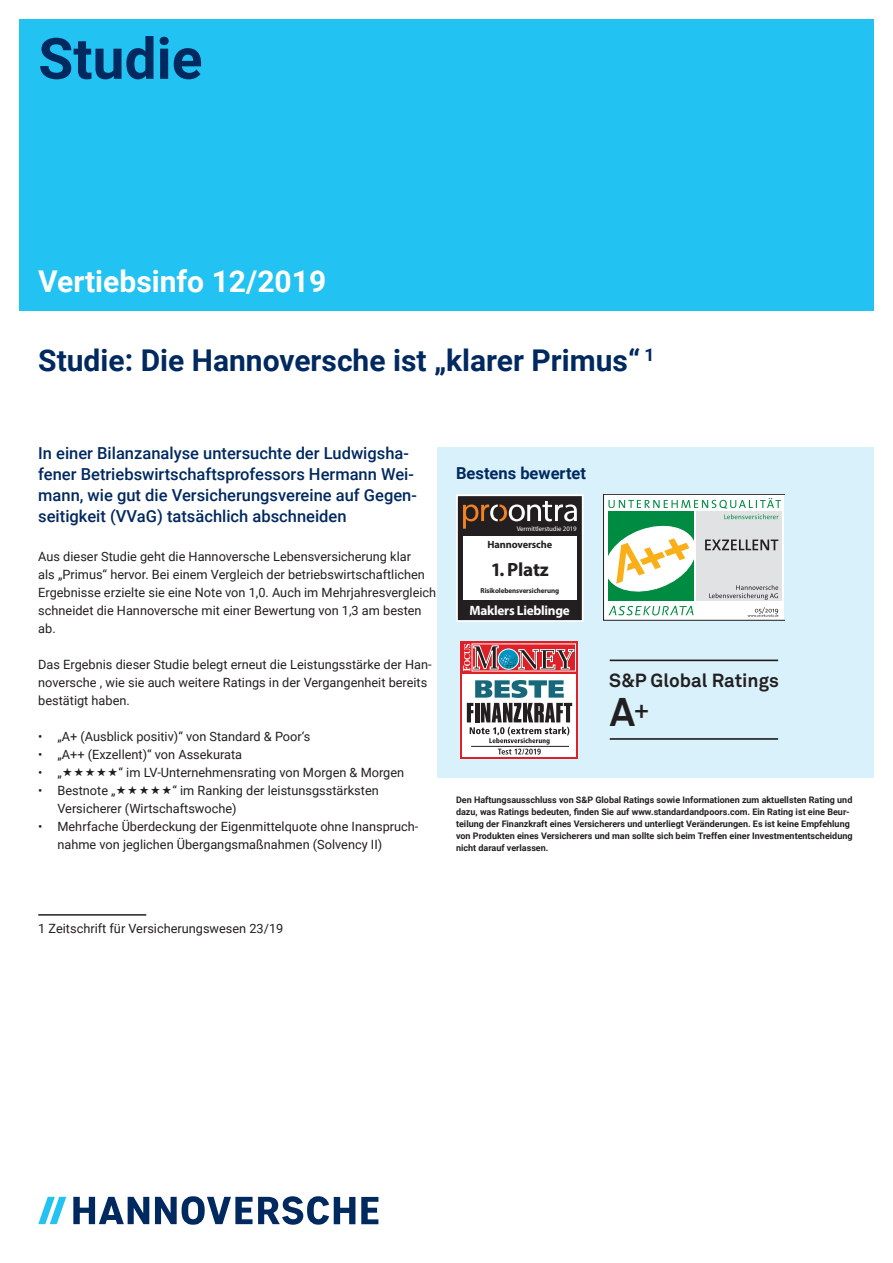
<style>
.page{position:relative;width:893px;height:1263px;background:#fff}
.page>*{position:absolute;margin:0;border:0;box-sizing:border-box;transform-origin:0 0}
.t1{font:700 57px "Roboto";color:#002960}
.t2{font:700 39.6px "Akkurat Pro";color:#231f20}
.t3{font:700 30px "Roboto";color:#002960}
.t4{font:700 30px "Roboto";color:#fff}
.t5{font:700 19.2px "Myriad Pro";letter-spacing:-.01em;color:#231f20}
.t6{font:700 18.75px "Akkurat Pro";color:#231f20}
.t7{font:500 16.5px/21px "Roboto";color:#002960}
.t8{font:700 16.5px "Roboto";color:#002960}
.t9{font:700 13.5px "Myriad Pro";letter-spacing:-.02em;color:#fff}
.t10{font:12.75px/18px "Roboto";color:#231f20}
.t11{font:700 10.5px "Myriad Pro";letter-spacing:-.01em;color:#231f20}
.t12{font:700 9px/12px "Roboto";color:#231f20}
.t13{font:700 7.2px "Myriad Pro";letter-spacing:-.01em;color:#231f20}
.t14{font:6.9px "Myriad Pro";letter-spacing:-.01em;color:#fff}
</style>
<div class="page">
<div style="left:19px;top:19px;width:855px;height:292px;background:#22c2f3"></div>
<hr style="left:38px;top:914px;width:108px;height:2px;background:#231f20">
<div style="left:437px;top:447px;width:437px;height:330px;background:#d8f1fb"></div>
<div style="left:457px;top:495px;width:126px;height:126px;background:#231f20"></div>
<div style="left:456px;top:494px;width:128px;height:128px;border:2px solid #fff"></div>
<div style="left:463px;top:536px;width:114px;height:64px;background:#fff"></div>
<svg style="left:463px;top:501px;width:114px;height:28px"></svg>
<svg style="left:603px;top:494px;width:181px;height:126px;background:#c0d5c3"></svg>
<hr style="left:610px;top:659px;width:168px;height:2px;background:#231f20">
<hr style="left:610px;top:738px;width:168px;height:2px;background:#231f20">
<div style="left:461px;top:641px;width:117px;height:117px;background:linear-gradient(to right,#df2027,#df2027)"></div>
<div style="left:463px;top:674px;width:113px;height:82px;background:#fff"></div>
<svg style="left:461px;top:642px;width:116px;height:30px"></svg>
<svg style="left:463px;top:643px;width:113px;height:28px;background:#bb666d"></svg>
<div style="left:498px;top:649px;width:21px;height:20px;border:1px solid #fff;border-radius:50%"></div>
<svg style="left:467px;top:680px;width:105px;height:74px"></svg>
<svg style="left:38px;top:1197px;width:28px;height:27px"></svg>
<svg style="left:73px;top:1196px;width:305px;height:29px"></svg>
<h1 class="t1" style="left:38px;top:19px;width:166px">Studie</h1>
<h3 class="t4" style="left:38px;top:260px;width:289px">Vertiebsinfo 12/2019</h3>
<h3 class="t3" style="left:38px;top:339px;width:618px">Studie: Die Hannoversche ist „klarer Primus“ <sup>1</sup></h3>
<p class="t7" style="left:38px;top:442px;width:380px">In einer Bilanzanalyse untersuchte der Ludwigsha&shy;fener Betriebswirtschaftsprofessors Hermann Wei&shy;mann, wie gut die Versicherungsvereine auf Gegen&shy;seitigkeit (VVaG) tatsächlich abschneiden</p>
<p class="t10" style="left:38px;top:547px;width:399px">Aus dieser Studie geht die Hannoversche Lebensversicherung klar<br>als „Primus“ hervor. Bei einem Vergleich der betriebswirtschaftlichen Ergebnisse erzielte sie eine Note von 1,0. Auch im Mehrjahresvergleich schneidet die Hannoversche mit einer Bewertung von 1,3 am besten ab.</p>
<p class="t10" style="left:38px;top:655px;width:395px">Das Ergebnis dieser Studie belegt erneut die Leistungsstärke der Han&shy;noversche , wie sie auch weitere Ratings in der Vergangenheit bereits bestätigt haben.</p>
<p class="t10" style="left:38px;top:727px;width:274px">• „A+ (Ausblick positiv)“ von Standard &amp; Poor‘s</p>
<p class="t10" style="left:38px;top:745px;width:205px">• „A++ (Exzellent)“ von Assekurata</p>
<p class="t10" style="left:38px;top:763px;width:25px">• „</p>
<p class="t10" style="left:119px;top:763px;width:287px">“ im LV-Unternehmensrating von Morgen &amp; Morgen</p>
<p class="t10" style="left:38px;top:781px;width:79px">• Bestnote „</p>
<p class="t10" style="left:57px;top:781px;width:323px;text-indent:115px">“ im Ranking der leistunsgsstärksten<br>Versicherer (Wirtschaftswoche)</p>
<p class="t10" style="left:57px;top:817px;width:362px;text-indent:-19px">• Mehrfache Überdeckung der Eigenmittelquote ohne Inanspruch&shy;nahme von jeglichen Übergangsmaßnahmen (Solvency II)</p>
<p class="t8" style="left:456px;top:461px;width:132px">Bestens bewertet</p>
<p class="t14" style="left:517px;top:524px;width:62px">Vermittlerstudie 2019</p>
<p class="t11" style="left:487px;top:538px;width:66px">Hannoversche</p>
<h3 class="t5" style="left:491px;top:556px;width:60px">1. Platz</h3>
<p class="t13" style="left:481px;top:586px;width:80px">Risikolebensversicherung</p>
<p class="t9" style="left:470px;top:602px;width:102px">Maklers Lieblinge</p>
<h3 class="t6" style="left:609px;top:669px;width:171px">S&amp;P Global Ratings</h3>
<h2 class="t2" style="left:610px;top:687px;width:41px">A<sup>+</sup></h2>
<p class="t12" style="left:456px;top:793px;width:398px">Den Haftungsausschluss von S&amp;P Global Ratings sowie Informationen zum aktuellsten Rating und dazu, was Ratings bedeuten, finden Sie auf www.standardandpoors.com. Ein Rating ist eine Beur&shy;teilung der Finanzkraft eines Versicherers und unterliegt Veränderungen. Es ist keine Empfehlung von Produkten eines Versicherers und man sollte sich beim Treffen einer Investmententscheidung nicht darauf verlassen.</p>
<p class="t10" style="left:38px;top:919px;width:247px">1 Zeitschrift für Versicherungswesen 23/19</p>
</div>
